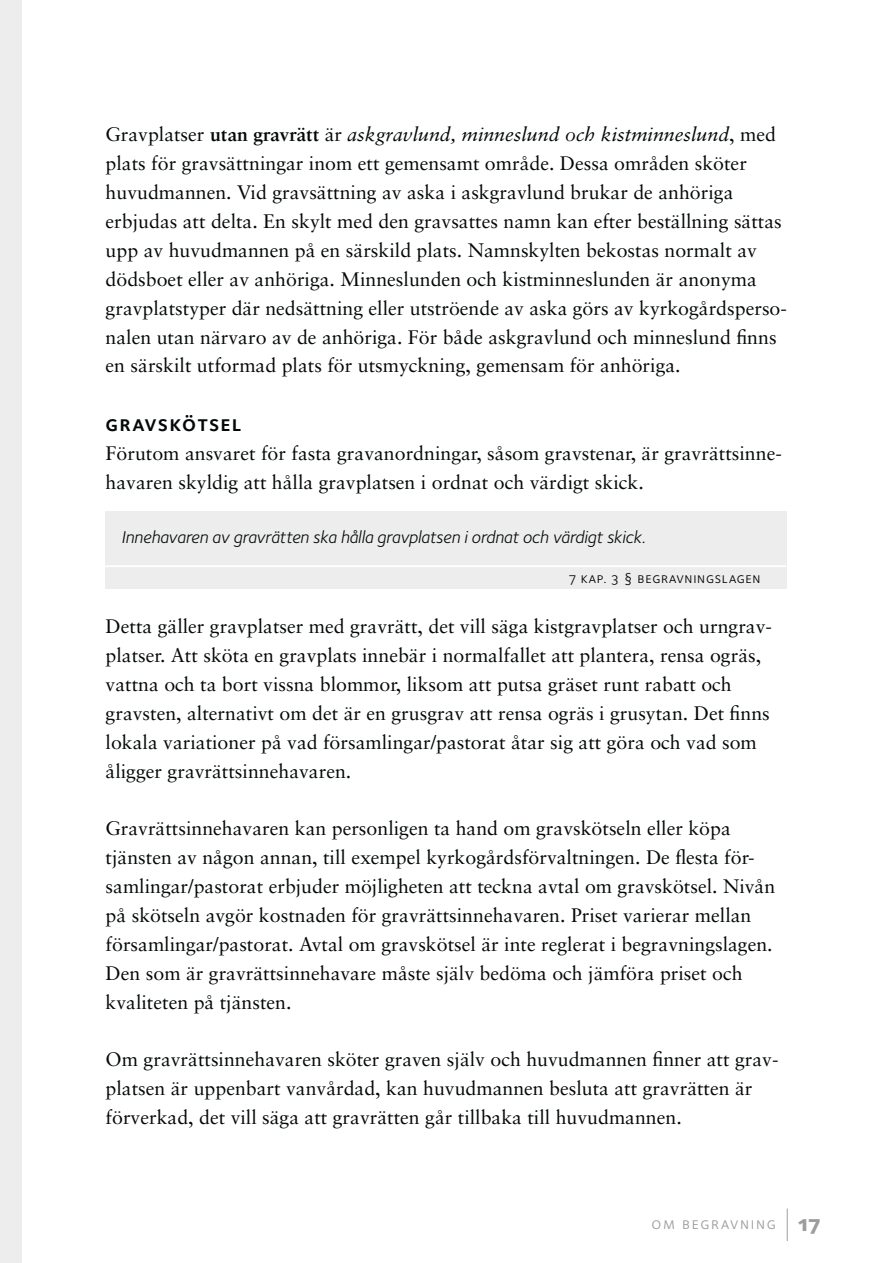
<style>
.page{position:relative;width:893px;height:1263px;background:#fff}
.page>*{position:absolute;margin:0;border:0;box-sizing:border-box;transform-origin:0 0}
.t1{font:22.35px "Foundry Sterling Demi Expert";letter-spacing:.05em;color:#040809}
.t2{font:19.5px/28.8px "Sabon LT";color:#040809}
.t3{font:17.7px "Foundry Sterling Book Italic OSF";letter-spacing:-.01em;color:#040809}
.t4{font:16.8px "Foundry Sterling Book Expert";letter-spacing:.1em;color:#9c9d9f}
.t5{font:14.85px "Foundry Sterling Book Expert";letter-spacing:.05em;color:#040809}
.s1{font-family:"Sabon LT Std";font-weight:700}
.s2{font-style:italic}
.s3{font-family:"Foundry Sterling Extra Bold OSF";font-size:22.35px}
</style>
<div class="page">
<hr style="left:787px;top:1209px;width:1px;height:32px;background:#9c9d9f">
<div style="left:0;top:0;width:22px;height:1263px;background:#ededed"></div>
<div style="left:105px;top:511px;width:682px;height:77px;background:#ededed"></div>
<hr style="left:95px;top:565px;width:691px;height:2px;background:#fff">
<p class="t2" style="left:106px;top:122px;width:683px">Gravplatser <span class="s1">utan gravrätt</span> är <span class="s2">askgravlund, minneslund och kistminneslund</span>, med plats för gravsättningar inom ett gemensamt område. Dessa områden sköter huvudmannen. Vid gravsättning av aska i askgravlund brukar de anhöriga erbjudas att delta. En skylt med den gravsattes namn kan efter beställning sättas upp av huvudmannen på en särskild plats. Namnskylten bekostas normalt av dödsboet eller av anhöriga. Minneslunden och kistminneslunden är anonyma gravplatstyper där nedsättning eller utströende av aska görs av kyrkogårdsperso&shy;nalen utan närvaro av de anhöriga. För både askgravlund och minneslund finns en särskilt utformad plats för utsmyckning, gemensam för anhöriga.</p>
<p class="t1" style="left:106px;top:410px;width:137px">gravskötsel</p>
<p class="t2" style="left:106px;top:441px;width:678px">Förutom ansvaret för fasta gravanordningar, såsom gravstenar, är gravrättsinne&shy;havaren skyldig att hålla gravplatsen i ordnat och värdigt skick.</p>
<p class="t3" style="left:121px;top:530px;width:526px">Innehavaren av gravrätten ska hålla gravplatsen i ordnat och värdigt skick.</p>
<p class="t5" style="left:569px;top:569px;width:193px">7 kap. 3 § begravningslagen</p>
<p class="t2" style="left:106px;top:614px;width:668px">Detta gäller gravplatser med gravrätt, det vill säga kistgravplatser och urngrav&shy;platser. Att sköta en gravplats innebär i normalfallet att plantera, rensa ogräs, vattna och ta bort vissna blommor, liksom att putsa gräset runt rabatt och gravsten, alternativt om det är en grusgrav att rensa ogräs i grusytan. Det finns lokala variationer på vad församlingar/pastorat åtar sig att göra och vad som åligger gravrättsinnehavaren.</p>
<p class="t2" style="left:106px;top:816px;width:671px">Gravrättsinnehavaren kan personligen ta hand om gravskötseln eller köpa tjänsten av någon annan, till exempel kyrkogårdsförvaltningen. De flesta för&shy;samlingar/pastorat erbjuder möjligheten att teckna avtal om gravskötsel. Nivån på skötseln avgör kostnaden för gravrättsinnehavaren. Priset varierar mellan församlingar/pastorat. Avtal om gravskötsel är inte reglerat i begravningslagen.<br>Den som är gravrättsinnehavare måste själv bedöma och jämföra priset och kvaliteten på tjänsten.</p>
<p class="t2" style="left:106px;top:1047px;width:674px">Om gravrättsinnehavaren sköter graven själv och huvudmannen finner att grav&shy;platsen är uppenbart vanvårdad, kan huvudmannen besluta att gravrätten är förverkad, det vill säga att gravrätten går tillbaka till huvudmannen.</p>
<p class="t4" style="left:651px;top:1213px;width:170px">om begravning <span class="s3">17</span></p>
</div>
